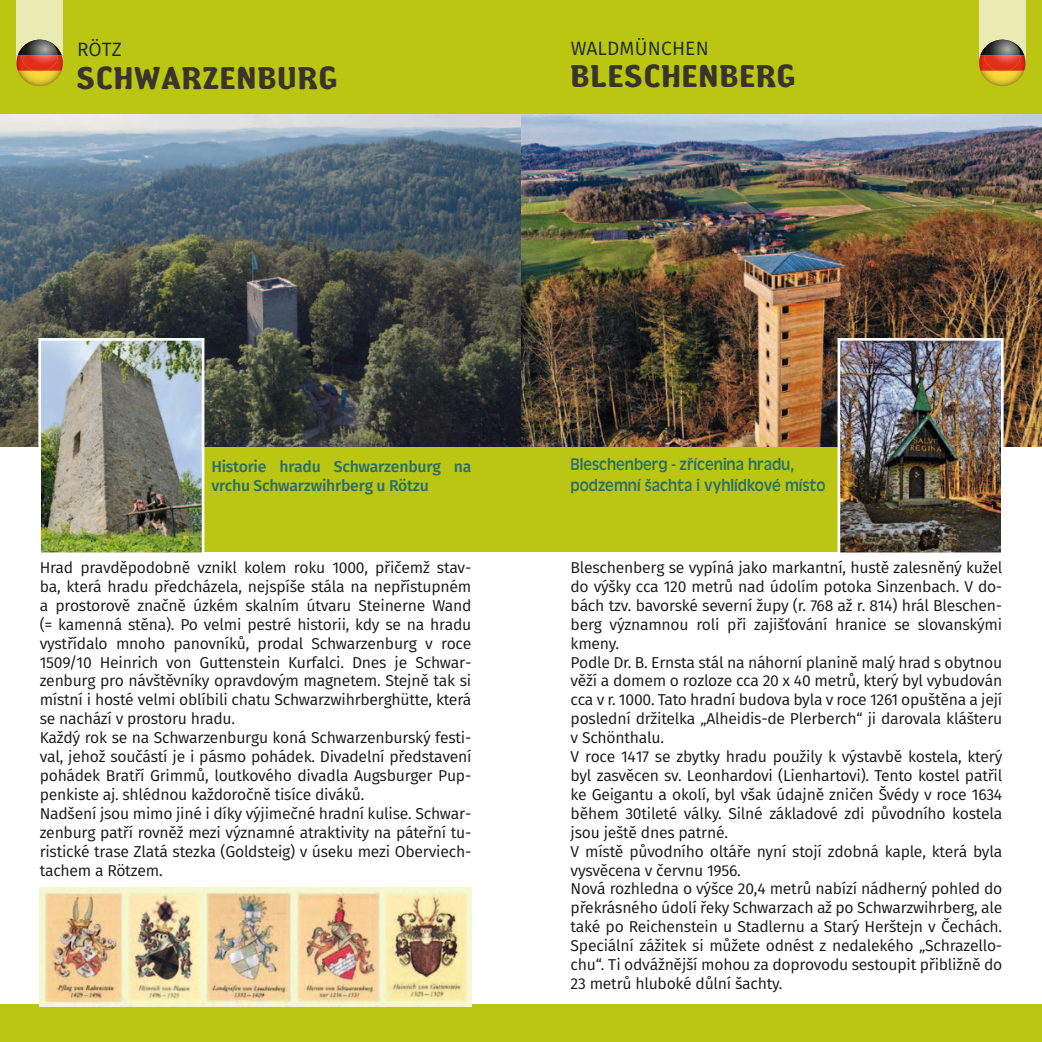
<style>
.page{position:relative;width:1042px;height:1042px;background:#fff}
.page>*{position:absolute;margin:0;border:0;box-sizing:border-box;transform-origin:0 0}
.t1{font:29.75px "Amoebia Drop";letter-spacing:.05em;color:#3a342d}
.t2{font:19.25px "Fira Sans";letter-spacing:.01em;color:#1d2929}
.t3{font:17.5px/21px "Antigone CE Regular";color:#276d6f;scale:.93 1}
.t4{font:15.75px/18.9px "Fira Sans";letter-spacing:-.015em;color:#151616}
.t5{font:500 15.75px/18.9px "Fira Sans";letter-spacing:-.015em;color:#276d6f}
</style>
<div class="page">
<div style="left:521px;top:446px;width:316px;height:106px;background:#bac612"></div>
<div style="left:204px;top:446px;width:317px;height:106px;background:#bac612"></div>
<div style="left:521px;top:0;width:521px;height:136px;background:#bac612"></div>
<div style="left:0;top:0;width:521px;height:136px;background:#bac612"></div>
<img style="left:0;top:114px;width:1042px;height:332px">
<img style="left:42px;top:342px;width:158px;height:209px">
<div style="left:38px;top:338px;width:166px;height:217px;border:3px solid #fff"></div>
<img style="left:841px;top:342px;width:158px;height:209px">
<div style="left:837px;top:338px;width:166px;height:217px;border:3px solid #fff"></div>
<div style="left:521px;top:1004px;width:521px;height:38px;background:#bac612"></div>
<div style="left:0;top:1004px;width:521px;height:38px;background:#bac612"></div>
<div style="left:979px;top:0;width:46px;height:63px;background:#e9ebb3"></div>
<img style="left:979px;top:48px;width:46px;height:23px">
<img style="left:980px;top:71px;width:27px;height:7px">
<img style="left:984px;top:40px;width:36px;height:15px">
<img style="left:984px;top:55px;width:30px;height:16px">
<div style="left:16px;top:0;width:47px;height:63px;background:#e9ebb3"></div>
<img style="left:18px;top:48px;width:44px;height:7px">
<img style="left:18px;top:71px;width:27px;height:8px">
<img style="left:16px;top:55px;width:47px;height:16px">
<img style="left:21px;top:40px;width:37px;height:15px">
<img style="left:21px;top:55px;width:12px;height:15px">
<img style="left:40px;top:887px;width:431px;height:119px">
<p class="t2" style="left:77px;top:36px;width:46px">RÖTZ</p>
<h1 class="t1" style="left:77px;top:62px;width:259px">SCHWARZENBURG</h1>
<p class="t2" style="left:571px;top:35px;width:140px">WALDMÜNCHEN</p>
<h1 class="t1" style="left:570px;top:61px;width:224px">BLESCHENBERG</h1>
<p class="t5" style="left:211px;top:457px;width:261px">Historie hradu Schwarzenburg na vrchu Schwarzwihrberg u Rötzu</p>
<p class="t4" style="left:40px;top:558px;width:433px">Hrad pravděpodobně vznikl kolem roku 1000, přičemž stav&shy;ba, která hradu předcházela, nejspíše stála na nepřístupném a prostorově značně úzkém skalním útvaru Steinerne Wand (= kamenná stěna). Po velmi pestré historii, kdy se na hradu vystřídalo mnoho panovníků, prodal Schwarzenburg v roce 1509/10 Heinrich von Guttenstein Kurfalci. Dnes je Schwar&shy;zenburg pro návštěvníky opravdovým magnetem. Stejně tak si místní i hosté velmi oblíbili chatu Schwarzwihrberghütte, která se nachází v prostoru hradu.<br>Každý rok se na Schwarzenburgu koná Schwarzenburský festi&shy;val, jehož součástí je i pásmo pohádek. Divadelní představení pohádek Bratří Grimmů, loutkového divadla Augsburger Pup&shy;penkiste aj. shlédnou každoročně tisíce diváků.<br>Nadšení jsou mimo jiné i díky výjimečné hradní kulise. Schwar&shy;zenburg patří rovněž mezi významné atraktivity na páteřní tu&shy;ristické trase Zlatá stezka (Goldsteig) v úseku mezi Oberviech&shy;tachem a Rötzem.</p>
<p class="t3" style="left:570px;top:453px;width:276px">Bleschenberg - zřícenina hradu, podzemní šachta i vyhlídkové místo</p>
<p class="t4" style="left:570px;top:558px;width:433px">Bleschenberg se vypíná jako markantní, hustě zalesněný kužel do výšky cca 120 metrů nad údolím potoka Sinzenbach. V do&shy;bách tzv. bavorské severní župy (r. 768 až r. 814) hrál Bleschen&shy;berg významnou roli při zajišťování hranice se slovanskými kmeny.<br>Podle Dr. B. Ernsta stál na náhorní planině malý hrad s obytnou věží a domem o rozloze cca 20 x 40 metrů, který byl vybudován cca v r. 1000. Tato hradní budova byla v roce 1261 opuštěna a její poslední držitelka „Alheidis-de Plerberch“ ji darovala klášteru v Schönthalu.<br>V roce 1417 se zbytky hradu použily k výstavbě kostela, který byl zasvěcen sv. Leonhardovi (Lienhartovi). Tento kostel patřil ke Geigantu a okolí, byl však údajně zničen Švédy v roce 1634 během 30tileté války. Silné základové zdi původního kostela jsou ještě dnes patrné.<br>V místě původního oltáře nyní stojí zdobná kaple, která byla vysvěcena v červnu 1956.<br>Nová rozhledna o výšce 20,4 metrů nabízí nádherný pohled do překrásného údolí řeky Schwarzach až po Schwarzwihrberg, ale také po Reichenstein u Stadlernu a Starý Herštejn v Čechách.<br>Speciální zážitek si můžete odnést z nedalekého „Schrazello&shy;chu“. Ti odvážnější mohou za doprovodu sestoupit přibližně do 23 metrů hluboké důlní šachty.</p>
</div>
